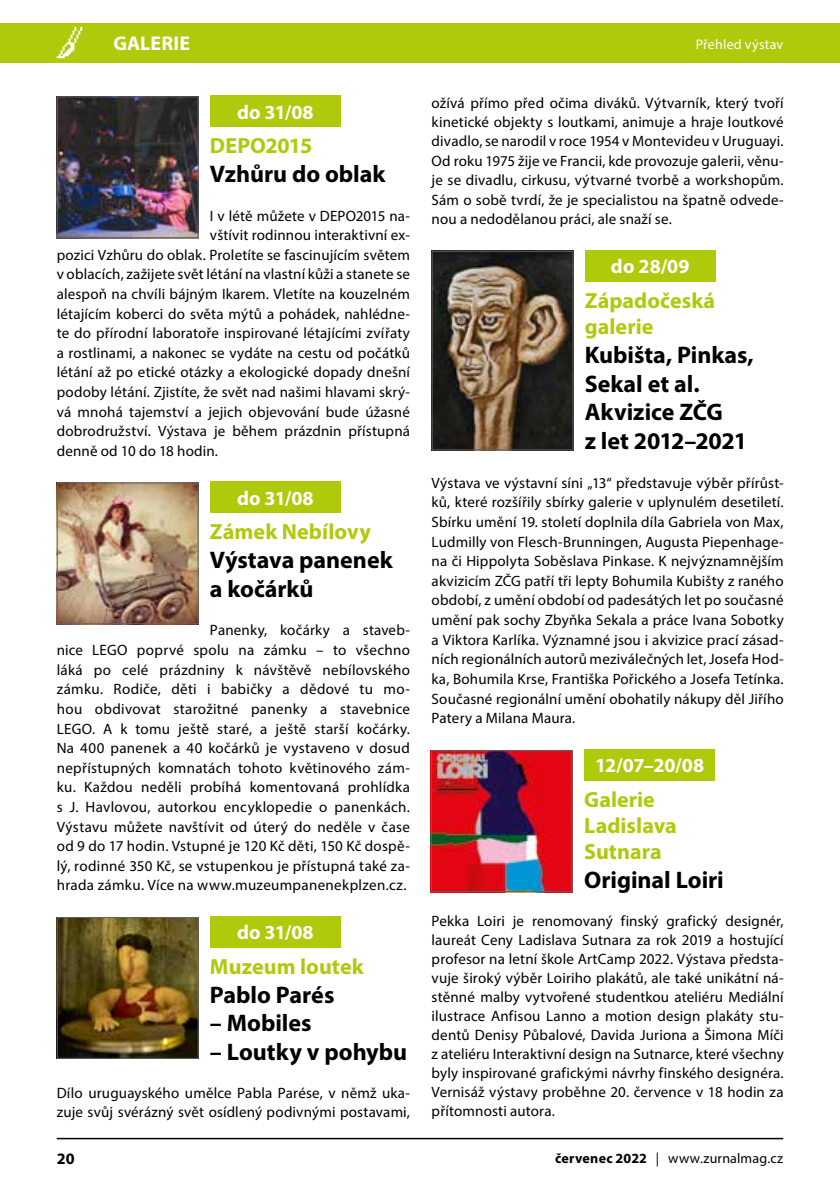
<style>
.page{position:relative;width:840px;height:1191px;background:#fff}
.page>*{position:absolute;margin:0;border:0;box-sizing:border-box;transform-origin:0 0}
.t1{font:700 24px/28.8px "Myriad Pro";color:#000}
.t2{font:700 22px/26.4px "Myriad Pro";letter-spacing:.005em;color:#afca0b}
.t3{font:700 20px "Myriad Pro";letter-spacing:.005em;color:#fff}
.t4{font:700 16px "Myriad Pro";color:#000}
.t5{font:15px/19.6px "Myriad Pro";letter-spacing:.01em;color:#000;text-align:justify}
.t6{font:14px "Myriad Pro";letter-spacing:.015em;color:#000}
.t7{font:14px "Myriad Pro";letter-spacing:.015em;color:#fff}
.s1{font-weight:700}
</style>
<div class="page">
<hr style="left:57px;top:1137px;width:725px;height:2px;background:#000">
<div style="left:0;top:23px;width:839px;height:39px;background:#afca0b"></div>
<svg style="left:57px;top:27px;width:25px;height:31px"></svg>
<div style="left:210px;top:95px;width:130px;height:32px;background:#afca0b"></div>
<div style="left:210px;top:481px;width:130px;height:32px;background:#afca0b"></div>
<div style="left:210px;top:916px;width:130px;height:31px;background:#afca0b"></div>
<img style="left:59px;top:98px;width:137px;height:138px">
<div style="left:57px;top:96px;width:141px;height:142px;border:1px solid #646363"></div>
<img style="left:59px;top:484px;width:137px;height:138px">
<div style="left:57px;top:482px;width:141px;height:142px;border:1px solid #646363"></div>
<img style="left:59px;top:919px;width:137px;height:137px">
<div style="left:57px;top:917px;width:141px;height:141px;border:1px solid #646363"></div>
<div style="left:584px;top:250px;width:131px;height:31px;background:#afca0b"></div>
<div style="left:584px;top:749px;width:130px;height:31px;background:#afca0b"></div>
<img style="left:433px;top:253px;width:138px;height:195px">
<div style="left:431px;top:251px;width:142px;height:199px;border:1px solid #646363"></div>
<img style="left:432px;top:752px;width:138px;height:138px">
<div style="left:430px;top:750px;width:142px;height:142px;border:1px solid #646363"></div>
<h3 class="t3" style="left:113px;top:30px;width:78px">GALERIE</h3>
<p class="t7" style="left:695px;top:35px;width:89px">Přehled výstav</p>
<h3 class="t3" style="left:237px;top:99px;width:78px">do 31/08</h3>
<h2 class="t2" style="left:210px;top:132px;width:104px">DEPO2015</h2>
<h1 class="t1" style="left:210px;top:159px;width:177px">Vzhůru do oblak</h1>
<p class="t5" style="left:210px;top:205px;width:201px">I v létě můžete v DEPO2015 na-</p>
<p class="t5" style="left:210px;top:225px;width:201px">vštívit rodinnou interaktivní ex-</p>
<p class="t5" style="left:57px;top:245px;width:354px">pozici Vzhůru do oblak. Proletíte se fascinujícím světem</p>
<p class="t5" style="left:57px;top:264px;width:354px">v oblacích, zažijete svět létání na vlastní kůži a stanete se</p>
<p class="t5" style="left:57px;top:284px;width:354px">alespoň na chvíli bájným Ikarem. Vletíte na kouzelném</p>
<p class="t5" style="left:57px;top:303px;width:354px">létajícím koberci do světa mýtů a pohádek, nahlédne-</p>
<p class="t5" style="left:57px;top:323px;width:354px">te do přírodní laboratoře inspirované létajícími zvířaty</p>
<p class="t5" style="left:57px;top:343px;width:354px">a rostlinami, a nakonec se vydáte na cestu od počátků</p>
<p class="t5" style="left:57px;top:362px;width:354px">létání až po etické otázky a ekologické dopady dnešní</p>
<p class="t5" style="left:57px;top:382px;width:354px">podoby létání. Zjistíte, že svět nad našimi hlavami skrý-</p>
<p class="t5" style="left:57px;top:401px;width:354px">vá mnohá tajemství a jejich objevování bude úžasné</p>
<p class="t5" style="left:57px;top:421px;width:354px">dobrodružství. Výstava je během prázdnin přístupná</p>
<p class="t5" style="left:57px;top:441px;width:163px">denně od 10 do 18 hodin.</p>
<h3 class="t3" style="left:237px;top:485px;width:78px">do 31/08</h3>
<h2 class="t2" style="left:210px;top:518px;width:162px">Zámek Nebílovy</h2>
<h1 class="t1" style="left:210px;top:545px;width:184px">Výstava panenek a kočárků</h1>
<p class="t5" style="left:57px;top:620px;width:354px;text-indent:153px">Panenky, kočárky a staveb&shy;nice LEGO poprvé spolu na zámku – to všechno láká po celé prázdniny k návštěvě nebílovského zámku. Rodiče, děti i babičky a dědové tu mo&shy;hou obdivovat starožitné panenky a stavebnice LEGO. A k tomu ještě staré, a ještě starší kočárky.<br>Na 400 panenek a 40 kočárků je vystaveno v dosud nepřístupných komnatách tohoto květinového zám&shy;ku. Každou neděli probíhá komentovaná prohlídka s J. Havlovou, autorkou encyklopedie o panenkách.<br>Výstavu můžete navštívit od úterý do neděle v čase od 9 do 17 hodin. Vstupné je 120 Kč děti, 150 Kč dospě&shy;lý, rodinné 350 Kč, se vstupenkou je přístupná také za&shy;hrada zámku. Více na www.muzeumpanenekplzen.cz.</p>
<h3 class="t3" style="left:237px;top:919px;width:78px">do 31/08</h3>
<h2 class="t2" style="left:210px;top:952px;width:155px">Muzeum loutek</h2>
<h1 class="t1" style="left:210px;top:979px;width:126px">Pablo Parés</h1>
<h1 class="t1" style="left:210px;top:1008px;width:103px">– Mobiles</h1>
<h1 class="t1" style="left:210px;top:1037px;width:199px">– Loutky v pohybu</h1>
<p class="t5" style="left:57px;top:1083px;width:354px;line-height:19px">Dílo uruguayského umělce Pabla Parése, v němž uka&shy;zuje svůj svérázný svět osídlený podivnými postavami,</p>
<p class="t5" style="left:431px;top:93px;width:353px">ožívá přímo před očima diváků. Výtvarník, který tvoří kinetické objekty s loutkami, animuje a hraje loutkové divadlo, se narodil v roce 1954 v Montevideu v Uruguayi.<br>Od roku 1975 žije ve Francii, kde provozuje galerii, věnu&shy;je se divadlu, cirkusu, výtvarné tvorbě a workshopům.<br>Sám o sobě tvrdí, že je specialistou na špatně odvede&shy;nou a nedodělanou práci, ale snaží se.</p>
<h3 class="t3" style="left:610px;top:253px;width:80px">do 28/09</h3>
<h2 class="t2" style="left:584px;top:286px;width:132px">Západočeská galerie</h2>
<h1 class="t1" style="left:584px;top:339px;width:170px">Kubišta, Pinkas,<br>Sekal et al.<br>Akvizice ZČG<br>z let 2012–2021</h1>
<p class="t5" style="left:431px;top:473px;width:353px">Výstava ve výstavní síni „13“ představuje výběr přírůst&shy;ků, které rozšířily sbírky galerie v uplynulém desetiletí.<br>Sbírku umění 19. století doplnila díla Gabriela von Max, Ludmilly von Flesch-Brunningen, Augusta Piepenhage&shy;na či Hippolyta Soběslava Pinkase. K nejvýznamnějším akvizicím ZČG patří tři lepty Bohumila Kubišty z raného období, z umění období od padesátých let po současné umění pak sochy Zbyňka Sekala a práce Ivana Sobotky a Viktora Karlíka. Významné jsou i akvizice prací zásad&shy;ních regionálních autorů meziválečných let, Josefa Hod&shy;ka, Bohumila Krse, Františka Pořického a Josefa Tetínka.<br>Současné regionální umění obohatily nákupy děl Jiřího Patery a Milana Maura.</p>
<h3 class="t3" style="left:594px;top:752px;width:110px">12/07–20/08</h3>
<h2 class="t2" style="left:584px;top:785px;width:94px">Galerie<br>Ladislava<br>Sutnara</h2>
<h1 class="t1" style="left:584px;top:865px;width:141px">Original Loiri</h1>
<p class="t5" style="left:431px;top:911px;width:353px;line-height:19px">Pekka Loiri je renomovaný finský grafický designér, laureát Ceny Ladislava Sutnara za rok 2019 a hostující profesor na letní škole ArtCamp 2022. Výstava předsta&shy;vuje široký výběr Loiriho plakátů, ale také unikátní ná&shy;stěnné malby vytvořené studentkou ateliéru Mediální ilustrace Anfisou Lanno a motion design plakáty stu&shy;dentů Denisy Půbalové, Davida Juriona a Šimona Míči z ateliéru Interaktivní design na Sutnarce, které všechny byly inspirované grafickými návrhy finského designéra.<br>Vernisáž výstavy proběhne 20. července v 18 hodin za přítomnosti autora.</p>
<p class="t4" style="left:57px;top:1148px;width:19px">20</p>
<p class="t6" style="left:554px;top:1149px;width:229px"><span class="s1">červenec 2022</span> | www.zurnalmag.cz</p>
</div>
